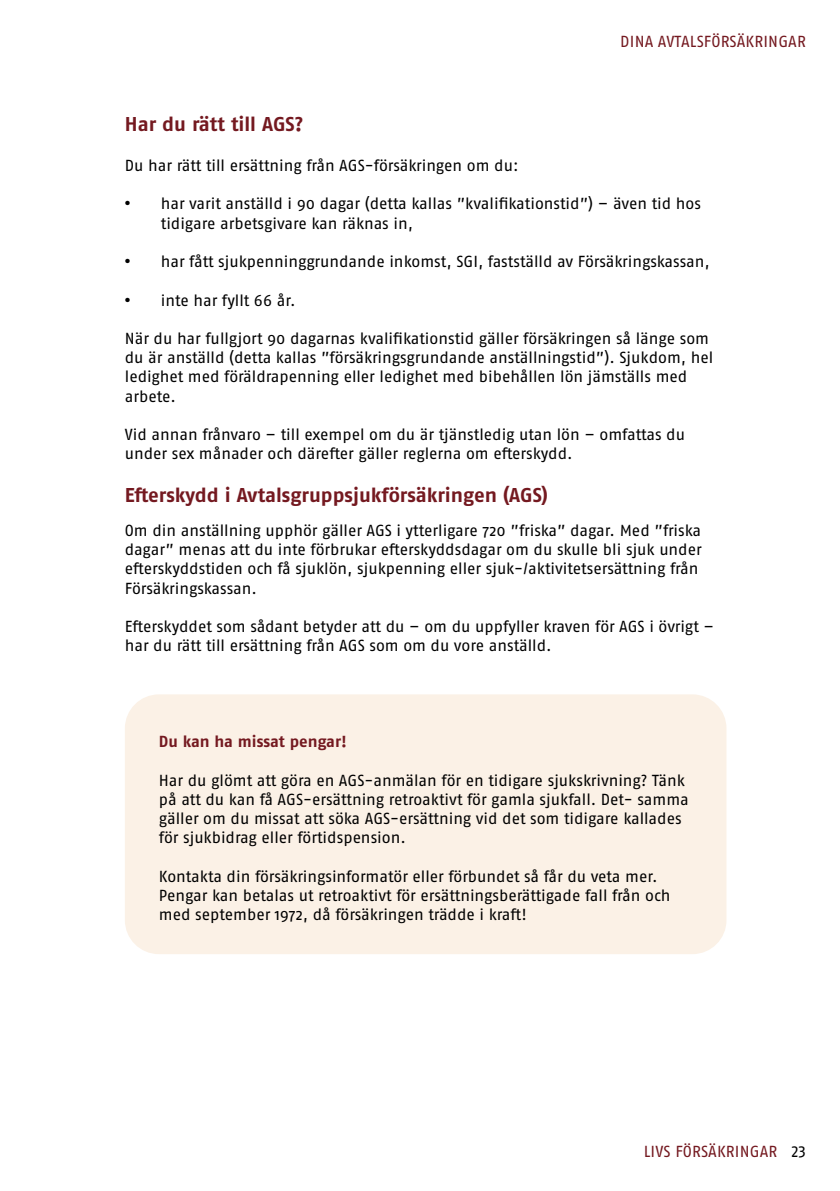
<style>
.page{position:relative;width:840px;height:1191px;background:#fff}
.page>*{position:absolute;margin:0;border:0;box-sizing:border-box;transform-origin:0 0}
.t1{font:700 20px "Fago OT";color:#741920}
.t2{font:16px/19.2px "Fago OT";letter-spacing:-.005em;color:#000}
.t3{font:16px "Fago OT";letter-spacing:.01em;color:#741920}
.t4{font:700 16px "Fago OT";color:#741920}
.s1{font-family:"Fago Co";font-weight:900}
.s2{color:#000}
</style>
<div class="page">
<div style="left:125px;top:694px;width:601px;height:260px;background:#fbf1e6;border-radius:34px"></div>
<p class="t3" style="left:620px;top:32px;width:187px">DINA AVTALSFÖRSÄKRINGAR</p>
<p class="t1" style="left:125px;top:112px;width:180px">Har du rätt till AGS?</p>
<p class="t2" style="left:125px;top:156px;width:395px">Du har rätt till ersättning från AGS-försäkringen om du:</p>
<p class="t2" style="left:161px;top:194px;width:541px;text-indent:-36px"><span class="s1">•</span> har varit anställd i 90 dagar (detta kallas ”kvalifikationstid”) – även tid hos tidigare arbetsgivare kan räknas in,</p>
<p class="t2" style="left:125px;top:252px;width:586px"><span class="s1">•</span> har fått sjukpenninggrundande inkomst, SGI, fastställd av Försäkringskassan,</p>
<p class="t2" style="left:125px;top:290px;width:172px"><span class="s1">•</span> inte har fyllt 66 år.</p>
<p class="t2" style="left:125px;top:329px;width:589px">När du har fullgjort 90 dagarnas kvalifikationstid gäller försäkringen så länge som du är anställd (detta kallas ”försäkringsgrundande anställningstid”). Sjukdom, hel ledighet med föräldrapenning eller ledighet med bibehållen lön jämställs med arbete.</p>
<p class="t2" style="left:125px;top:425px;width:561px">Vid annan frånvaro – till exempel om du är tjänstledig utan lön – omfattas du under sex månader och därefter gäller reglerna om efterskydd.</p>
<p class="t1" style="left:125px;top:483px;width:424px">Efterskydd i Avtalsgruppsjukförsäkringen (AGS)</p>
<p class="t2" style="left:125px;top:521px;width:578px">Om din anställning upphör gäller AGS i ytterligare 720 ”friska” dagar. Med ”friska dagar” menas att du inte förbrukar efterskyddsdagar om du skulle bli sjuk under efterskyddstiden och få sjuklön, sjukpenning eller sjuk-/aktivitetsersättning från Försäkringskassan.</p>
<p class="t2" style="left:125px;top:617px;width:590px">Efterskyddet som sådant betyder att du – om du uppfyller kraven för AGS i övrigt – har du rätt till ersättning från AGS som om du vore anställd.</p>
<p class="t4" style="left:159px;top:732px;width:189px">Du kan ha missat pengar!</p>
<p class="t2" style="left:159px;top:770px;width:531px">Har du glömt att göra en AGS-anmälan för en tidigare sjukskrivning? Tänk på att du kan få AGS-ersättning retroaktivt för gamla sjukfall. Det- samma gäller om du missat att söka AGS-ersättning vid det som tidigare kallades för sjukbidrag eller förtidspension.</p>
<p class="t2" style="left:159px;top:866px;width:513px">Kontakta din försäkringsinformatör eller förbundet så får du veta mer.<br>Pengar kan betalas ut retroaktivt för ersättningsberättigade fall från och med september 1972, då försäkringen trädde i kraft!</p>
<p class="t3" style="left:643px;top:1141px;width:163px">LIVS FÖRSÄKRINGAR <span class="s2">23</span></p>
</div>
